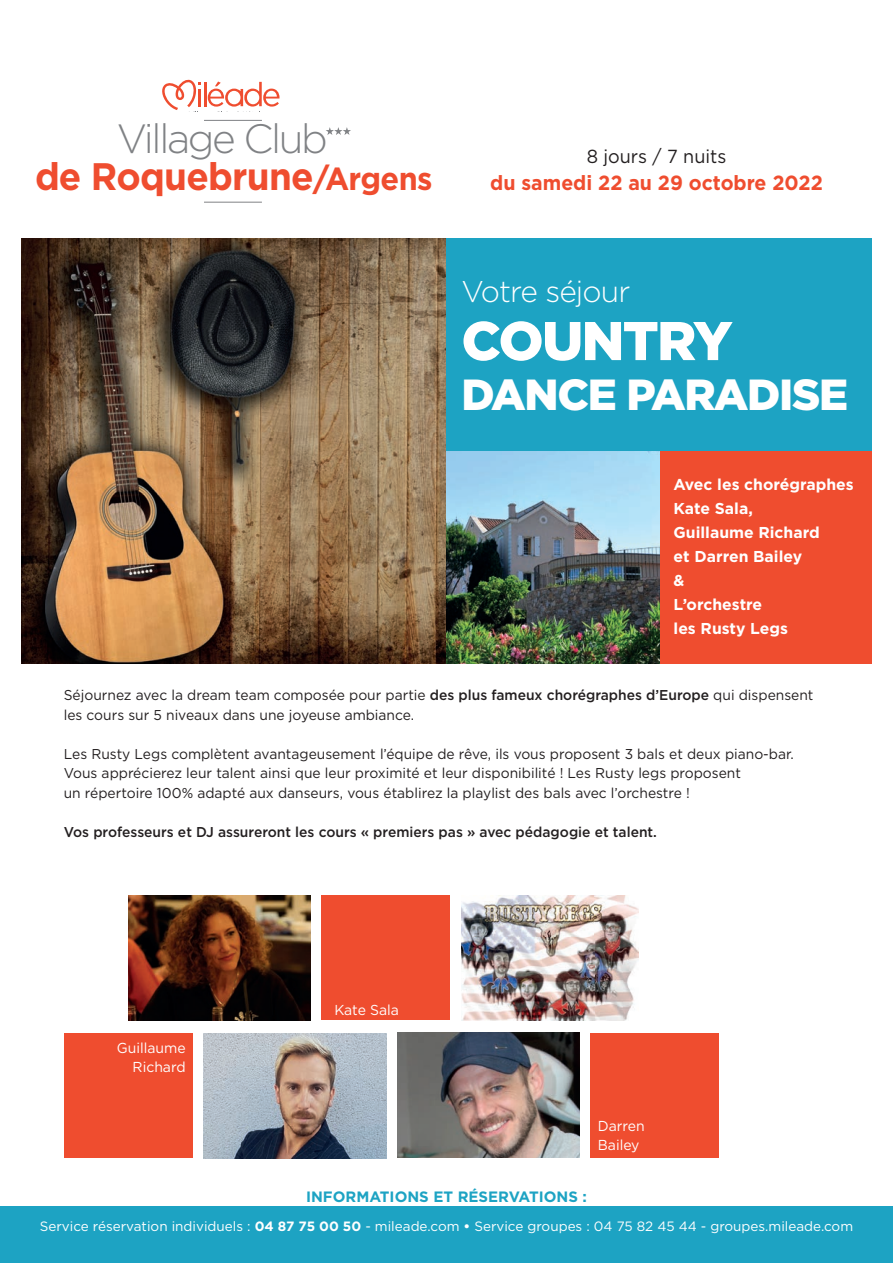
<style>
.page{position:relative;width:893px;height:1263px;background:#fff}
.page>*{position:absolute;margin:0;border:0;box-sizing:border-box;transform-origin:0 0}
.t1{font:900 54.45px "Gotham";letter-spacing:-.03em;color:#fff}
.t2{font:900 43.5px "Gotham";letter-spacing:-.03em;color:#fff}
.t3{font:300 40.8px "Gotham";letter-spacing:-.06em;color:#808285}
.t4{font:700 38.25px "Gotham";letter-spacing:-.02em;color:#ef4d2f;scale:.96 1}
.t5{font:300 30px "Gotham";letter-spacing:-.03em;color:#fff}
.t6{font:700 20.4px "Gotham";color:#ef4d2f;scale:.95 1}
.t7{font:18.9px "Gotham";color:#231f20;scale:.95 1}
.t8{font:700 15.75px/24px "Gotham";color:#fff}
.t9{font:700 15px "Gotham";color:#1da3c3}
.t10{font:14.4px/19.6px "Gotham";color:#fff;text-align:right}
.t11{font:14.25px/19.5px "Gotham";color:#231f20}
.t12{font:500 14.25px "Gotham";color:#231f20}
.t13{font:13.5px "Gotham";color:#fff}
.s1{font-size:31.95px}
.s2{font-weight:500}
.s3{font-weight:700}
</style>
<div class="page">
<img style="left:21px;top:238px;width:425px;height:425px">
<div style="left:659px;top:451px;width:213px;height:212px;background:#ef4d2f"></div>
<img style="left:446px;top:451px;width:213px;height:212px">
<div style="left:446px;top:238px;width:426px;height:213px;background:#1da3c3"></div>
<img style="left:128px;top:896px;width:183px;height:124px">
<div style="left:322px;top:896px;width:128px;height:124px;background:#ef4d2f"></div>
<div style="left:64px;top:1033px;width:129px;height:124px;background:#ef4d2f"></div>
<div style="left:590px;top:1033px;width:129px;height:124px;background:#ef4d2f"></div>
<img style="left:204px;top:1034px;width:182px;height:124px">
<img style="left:397px;top:1033px;width:182px;height:124px">
<img style="left:461px;top:896px;width:177px;height:124px">
<hr style="left:204px;top:82px;width:2px;height:24px;background:#ef4d2f">
<svg style="left:208px;top:82px;width:71px;height:25px"></svg>
<svg style="left:162px;top:79px;width:39px;height:31px"></svg>
<svg style="left:326px;top:127px;width:25px;height:8px"></svg>
<hr style="left:204px;top:120px;width:58px;height:1px;background:#808285">
<hr style="left:204px;top:202px;width:58px;height:1px;background:#808285">
<div style="left:0;top:1206px;width:893px;height:57px;background:#1da3c3"></div>
<h3 class="t3" style="left:117px;top:113px;width:213px">Village Club</h3>
<h3 class="t4" style="left:35px;top:151px;width:416px">de Roquebrune<span class="s1">/Argens</span></h3>
<h3 class="t7" style="left:587px;top:145px;width:149px">8 jours / 7 nuits</h3>
<h3 class="t6" style="left:490px;top:170px;width:352px">du samedi 22 au 29 octobre 2022</h3>
<h3 class="t5" style="left:461px;top:272px;width:170px">Votre séjour</h3>
<h1 class="t1" style="left:461px;top:303px;width:273px">COUNTRY</h1>
<h2 class="t2" style="left:461px;top:364px;width:388px">DANCE PARADISE</h2>
<p class="t8" style="left:674px;top:472px;width:182px">Avec les chorégraphes<br>Kate Sala,<br>Guillaume Richard<br>et Darren Bailey<br>&amp;<br>L’orchestre<br>les Rusty Legs</p>
<p class="t11" style="left:64px;top:685px;width:751px">Séjournez avec la dream team composée pour partie <span class="s2">des plus fameux chorégraphes d’Europe</span> qui dispensent les cours sur 5 niveaux dans une joyeuse ambiance.</p>
<p class="t11" style="left:64px;top:744px;width:732px">Les Rusty Legs complètent avantageusement l’équipe de rêve, ils vous proposent 3 bals et deux piano-bar.<br>Vous apprécierez leur talent ainsi que leur proximité et leur disponibilité ! Les Rusty legs proposent<br>un répertoire 100% adapté aux danseurs, vous établirez la playlist des bals avec l’orchestre !</p>
<p class="t12" style="left:64px;top:822px;width:595px">Vos professeurs et DJ assureront les cours « premiers pas » avec pédagogie et talent.</p>
<p class="t10" style="left:117px;top:1037px;width:70px">Guillaume<br>Richard</p>
<p class="t10" style="left:334px;top:1000px;width:66px">Kate Sala</p>
<p class="t10" style="left:598px;top:1115px;width:48px;text-align:left">Darren<br>Bailey</p>
<p class="t9" style="left:306px;top:1187px;width:282px">INFORMATIONS ET RÉSERVATIONS :</p>
<p class="t13" style="left:40px;top:1218px;width:815px">Service réservation individuels : <span class="s3">04 87 75 00 50</span> - mileade.com <span class="s3">•</span> Service groupes : 04 75 82 45 44 - groupes.mileade.com</p>
</div>
